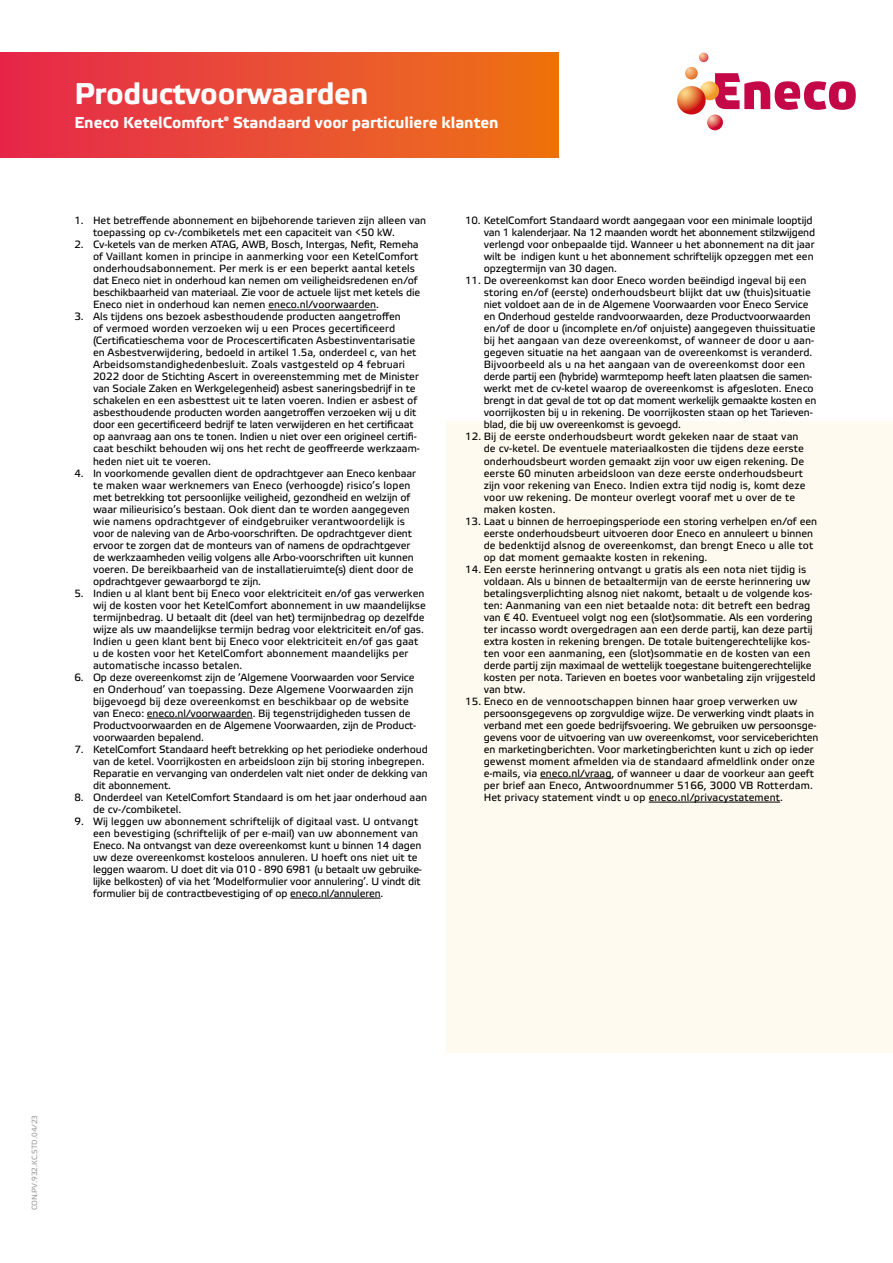
<style>
.page{position:relative;width:893px;height:1263px;background:#fff}
.page>*{position:absolute;margin:0;border:0;box-sizing:border-box;transform-origin:0 0}
.t1{font:700 30px "Etelka Text Pro";letter-spacing:-.01em;color:#fff}
.t2{font:700 15.75px "Etelka Text Pro";color:#fff}
.t3{font:10.5px/12px "Etelka Text Pro";color:#000}
.t4{font:7.5px "Etelka Text Pro";color:#9d9d9c}
</style>
<div class="page">
<div style="left:0;top:53px;width:558px;height:105px;background:linear-gradient(to right,#e6284f,#ed7414)"></div>
<div style="left:446px;top:421px;width:447px;height:631px;background:#fffaf0"></div>
<hr style="left:268px;top:310px;width:108px;height:1px;background:#000">
<hr style="left:147px;top:718px;width:106px;height:1px;background:#000">
<hr style="left:290px;top:898px;width:91px;height:1px;background:#000">
<hr style="left:540px;top:778px;width:71px;height:1px;background:#000">
<hr style="left:649px;top:802px;width:131px;height:1px;background:#000">
<svg style="left:715px;top:73px;width:141px;height:37px"></svg>
<svg style="left:700px;top:81px;width:19px;height:19px"></svg>
<svg style="left:677px;top:86px;width:29px;height:29px"></svg>
<svg style="left:707px;top:115px;width:16px;height:15px"></svg>
<svg style="left:685px;top:53px;width:23px;height:27px"></svg>
<h1 class="t1" style="left:74px;top:77px;width:296px">Productvoorwaarden</h1>
<h2 class="t2" style="left:74px;top:114px;width:426px">Eneco KetelComfort<sup>®</sup> Standaard voor particuliere klanten</h2>
<p class="t3" style="left:93px;top:215px;width:335px;text-indent:-19px">1. Het betreffende abonnement en bijbehorende tarieven zijn alleen van toepassing op cv-/combiketels met een capaciteit van &lt;50 kW.</p>
<p class="t3" style="left:93px;top:239px;width:329px;text-indent:-19px">2. Cv-ketels van de merken ATAG, AWB, Bosch, Intergas, Nefit, Remeha of Vaillant komen in principe in aanmerking voor een KetelComfort onderhoudsabonnement. Per merk is er een beperkt aantal ketels dat Eneco niet in onderhoud kan nemen om veiligheidsredenen en/of beschikbaarheid van materiaal. Zie voor de actuele lijst met ketels die Eneco niet in onderhoud kan nemen eneco.nl/voorwaarden.</p>
<p class="t3" style="left:93px;top:311px;width:328px;text-indent:-19px">3. Als tijdens ons bezoek asbesthoudende producten aangetroffen<br>of vermoed worden verzoeken wij u een Proces gecertificeerd (Certificatieschema voor de Procescertificaten Asbestinventarisatie en Asbestverwijdering, bedoeld in artikel 1.5a, onderdeel c, van het Arbeidsomstandighedenbesluit. Zoals vastgesteld op 4 februari 2022 door de Stichting Ascert in overeenstemming met de Minister van Sociale Zaken en Werkgelegenheid) asbest saneringsbedrijf in te schakelen en een asbesttest uit te laten voeren. Indien er asbest of asbesthoudende producten worden aangetroffen verzoeken wij u dit door een gecertificeerd bedrijf te laten verwijderen en het certificaat op aanvraag aan ons te tonen. Indien u niet over een origineel certifi&shy;caat beschikt behouden wij ons het recht de geoffreerde werkzaam&shy;heden niet uit te voeren.</p>
<p class="t3" style="left:93px;top:467px;width:324px;text-indent:-19px">4. In voorkomende gevallen dient de opdrachtgever aan Eneco kenbaar te maken waar werknemers van Eneco (verhoogde) risico’s lopen met betrekking tot persoonlijke veiligheid, gezondheid en welzijn of waar milieurisico’s bestaan. Ook dient dan te worden aangegeven wie namens opdrachtgever of eindgebruiker verantwoordelijk is voor de naleving van de Arbo-voorschriften. De opdrachtgever dient ervoor te zorgen dat de monteurs van of namens de opdrachtgever de werkzaamheden veilig volgens alle Arbo-voorschriften uit kunnen voeren. De bereikbaarheid van de installatieruimte(s) dient door de opdrachtgever gewaarborgd te zijn.</p>
<p class="t3" style="left:93px;top:587px;width:334px;text-indent:-19px">5. Indien u al klant bent bij Eneco voor elektriciteit en/of gas verwerken wij de kosten voor het KetelComfort abonnement in uw maandelijkse termijnbedrag. U betaalt dit (deel van het) termijnbedrag op dezelfde wijze als uw maandelijkse termijn bedrag voor elektriciteit en/of gas.<br>Indien u geen klant bent bij Eneco voor elektriciteit en/of gas gaat u de kosten voor het KetelComfort abonnement maandelijks per automatische incasso betalen.</p>
<p class="t3" style="left:93px;top:671px;width:325px;text-indent:-19px">6. Op deze overeenkomst zijn de ‘Algemene Voorwaarden voor Service en Onderhoud’ van toepassing. Deze Algemene Voorwaarden zijn bijgevoegd bij deze overeenkomst en beschikbaar op de website van Eneco: eneco.nl/voorwaarden. Bij tegenstrijdigheden tussen de Productvoorwaarden en de Algemene Voorwaarden, zijn de Product&shy;voorwaarden bepalend.</p>
<p class="t3" style="left:93px;top:743px;width:336px;text-indent:-19px">7. KetelComfort Standaard heeft betrekking op het periodieke onderhoud van de ketel. Voorrijkosten en arbeidsloon zijn bij storing inbegrepen.<br>Reparatie en vervanging van onderdelen valt niet onder de dekking van dit abonnement.</p>
<p class="t3" style="left:93px;top:792px;width:336px;text-indent:-19px">8. Onderdeel van KetelComfort Standaard is om het jaar onderhoud aan de cv-/combiketel.</p>
<p class="t3" style="left:93px;top:816px;width:330px;text-indent:-19px">9. Wij leggen uw abonnement schriftelijk of digitaal vast. U ontvangt een bevestiging (schriftelijk of per e-mail) van uw abonnement van Eneco. Na ontvangst van deze overeenkomst kunt u binnen 14 dagen uw deze overeenkomst kosteloos annuleren. U hoeft ons niet uit te leggen waarom. U doet dit via 010 - 890 6981 (u betaalt uw gebruike&shy;lijke belkosten) of via het ‘Modelformulier voor annulering’. U vindt dit formulier bij de contractbevestiging of op eneco.nl/annuleren.</p>
<p class="t3" style="left:484px;top:215px;width:333px;text-indent:-19px">10. KetelComfort Standaard wordt aangegaan voor een minimale looptijd van 1 kalenderjaar. Na 12 maanden wordt het abonnement stilzwijgend verlengd voor onbepaalde tijd. Wanneer u het abonnement na dit jaar wilt be indigen kunt u het abonnement schriftelijk opzeggen met een opzegtermijn van 30 dagen.</p>
<p class="t3" style="left:484px;top:275px;width:334px;text-indent:-19px">11. De overeenkomst kan door Eneco worden beëindigd ingeval bij een storing en/of (eerste) onderhoudsbeurt blijkt dat uw (thuis)situatie niet voldoet aan de in de Algemene Voorwaarden voor Eneco Service en Onderhoud gestelde randvoorwaarden, deze Productvoorwaarden en/of de door u (incomplete en/of onjuiste) aangegeven thuissituatie bij het aangaan van deze overeenkomst, of wanneer de door u aan&shy;gegeven situatie na het aangaan van de overeenkomst is veranderd.<br>Bijvoorbeeld als u na het aangaan van de overeenkomst door een derde partij een (hybride) warmtepomp heeft laten plaatsen die samen&shy;werkt met de cv-ketel waarop de overeenkomst is afgesloten. Eneco brengt in dat geval de tot op dat moment werkelijk gemaakte kosten en voorrijkosten bij u in rekening. De voorrijkosten staan op het Tarieven&shy;blad, die bij uw overeenkomst is gevoegd.</p>
<p class="t3" style="left:484px;top:431px;width:323px;text-indent:-19px">12. Bij de eerste onderhoudsbeurt wordt gekeken naar de staat van de cv-ketel. De eventuele materiaalkosten die tijdens deze eerste onderhoudsbeurt worden gemaakt zijn voor uw eigen rekening. De eerste 60 minuten arbeidsloon van deze eerste onderhoudsbeurt zijn voor rekening van Eneco. Indien extra tijd nodig is, komt deze voor uw rekening. De monteur overlegt vooraf met u over de te maken kosten.</p>
<p class="t3" style="left:484px;top:515px;width:335px;text-indent:-19px">13. Laat u binnen de herroepingsperiode een storing verhelpen en/of een eerste onderhoudsbeurt uitvoeren door Eneco en annuleert u binnen de bedenktijd alsnog de overeenkomst, dan brengt Eneco u alle tot op dat moment gemaakte kosten in rekening.</p>
<p class="t3" style="left:484px;top:563px;width:333px;text-indent:-19px">14. Een eerste herinnering ontvangt u gratis als een nota niet tijdig is voldaan. Als u binnen de betaaltermijn van de eerste herinnering uw betalingsverplichting alsnog niet nakomt, betaalt u de volgende kos&shy;ten: Aanmaning van een niet betaalde nota: dit betreft een bedrag van € 40. Eventueel volgt nog een (slot)sommatie. Als een vordering ter incasso wordt overgedragen aan een derde partij, kan deze partij extra kosten in rekening brengen. De totale buitengerechtelijke kos&shy;ten voor een aanmaning, een (slot)sommatie en de kosten van een derde partij zijn maximaal de wettelijk toegestane buitengerechtelijke kosten per nota. Tarieven en boetes voor wanbetaling zijn vrijgesteld van btw.</p>
<p class="t3" style="left:484px;top:695px;width:336px;text-indent:-19px">15. Eneco en de vennootschappen binnen haar groep verwerken uw persoonsgegevens op zorgvuldige wijze. De verwerking vindt plaats in verband met een goede bedrijfsvoering. We gebruiken uw persoonsge&shy;gevens voor de uitvoering van uw overeenkomst, voor serviceberichten en marketingberichten. Voor marketingberichten kunt u zich op ieder gewenst moment afmelden via de standaard afmeldlink onder onze e-mails, via eneco.nl/vraag, of wanneer u daar de voorkeur aan geeft per brief aan Eneco, Antwoordnummer 5166, 3000 VB Rotterdam.<br>Het privacy statement vindt u op eneco.nl/privacystatement.</p>
<p class="t4" style="left:31px;top:1210px;width:97px;rotate:-90deg">CON.PV.932.KC.STD.04/23</p>
</div>
